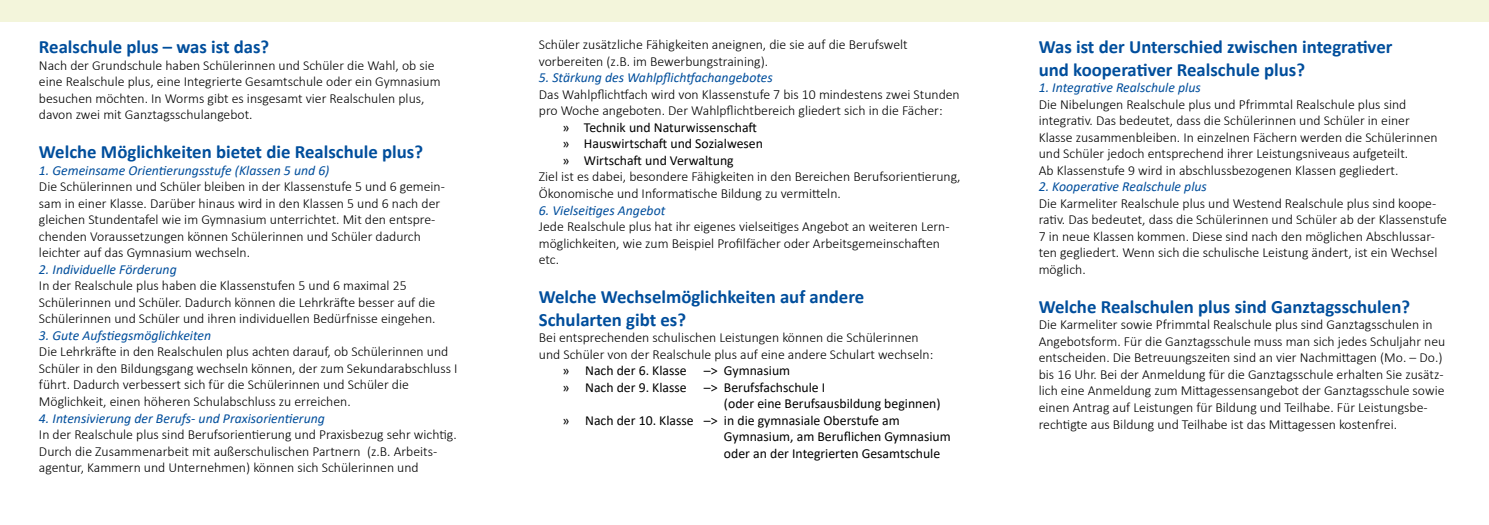
<style>
.page{position:relative;width:1489px;height:525px;background:#fff}
.page>*{position:absolute;margin:0;border:0;box-sizing:border-box;transform-origin:0 0}
.head{font:700 18.75px/22.5px "Calibri";color:#004e9c}
.Fließtext{font:300 13.75px/16.5px "Calibri";color:#000}
.fließtext_bold{font:13.75px/16.5px "Calibri";color:#000}
.head_kurs{font:italic 13.75px "Calibri";color:#004e9c}
</style>
<div class="page">
<div style="left:0;top:0;width:1488px;height:21px;background:#f3f5db"></div>
<p class="head" style="left:39px;top:35px;width:232px">Realschule plus – was ist das?</p>
<p class="Fließtext" style="left:39px;top:57px;width:403px">Nach der Grundschule haben Schülerinnen und Schüler die Wahl, ob sie eine Realschule plus, eine Integrierte Gesamtschule oder ein Gymnasium besuchen möchten. In Worms gibt es insgesamt vier Realschulen plus, davon zwei mit Ganztagsschulangebot.</p>
<p class="head" style="left:39px;top:140px;width:385px">Welche Möglichkeiten bietet die Realschule plus?</p>
<p class="head_kurs" style="left:39px;top:160px;width:292px">1. Gemeinsame Orientierungsstufe (Klassen 5 und 6)</p>
<p class="Fließtext" style="left:39px;top:178px;width:407px">Die Schülerinnen und Schüler bleiben in der Klassenstufe 5 und 6 gemein&shy;sam in einer Klasse. Darüber hinaus wird in den Klassen 5 und 6 nach der gleichen Stundentafel wie im Gymnasium unterrichtet. Mit den entspre&shy;chenden Voraussetzungen können Schülerinnen und Schüler dadurch leichter auf das Gymnasium wechseln.</p>
<p class="head_kurs" style="left:39px;top:259px;width:139px">2. Individuelle Förderung</p>
<p class="Fließtext" style="left:39px;top:277px;width:398px">In der Realschule plus haben die Klassenstufen 5 und 6 maximal 25<br>Schülerinnen und Schüler. Dadurch können die Lehrkräfte besser auf die<br>Schülerinnen und Schüler und ihren individuellen Bedürfnisse eingehen.</p>
<p class="head_kurs" style="left:39px;top:325px;width:174px">3. Gute Aufstiegsmöglichkeiten</p>
<p class="Fließtext" style="left:39px;top:343px;width:420px">Die Lehrkräfte in den Realschulen plus achten darauf, ob Schülerinnen und Schüler in den Bildungsgang wechseln können, der zum Sekundarabschluss I führt. Dadurch verbessert sich für die Schülerinnen und Schüler die Möglichkeit, einen höheren Schulabschluss zu erreichen.</p>
<p class="head_kurs" style="left:39px;top:408px;width:287px">4. Intensivierung der Berufs- und Praxisorientierung</p>
<p class="Fließtext" style="left:39px;top:426px;width:419px">In der Realschule plus sind Berufsorientierung und Praxisbezug sehr wichtig.<br>Durch die Zusammenarbeit mit außerschulischen Partnern (z.B. Arbeits&shy;agentur, Kammern und Unternehmen) können sich Schülerinnen und</p>
<p class="Fließtext" style="left:539px;top:36px;width:370px">Schüler zusätzliche Fähigkeiten aneignen, die sie auf die Berufswelt vorbereiten (z.B. im Bewerbungstraining).</p>
<p class="head_kurs" style="left:539px;top:68px;width:235px">5. Stärkung des Wahlpflichtfachangebotes</p>
<p class="Fließtext" style="left:539px;top:86px;width:422px">Das Wahlpflichtfach wird von Klassenstufe 7 bis 10 mindestens zwei Stunden pro Woche angeboten. Der Wahlpflichtbereich gliedert sich in die Fächer:</p>
<p class="fließtext_bold" style="left:562px;top:119px;width:196px">» Technik und Naturwissenschaft</p>
<p class="fließtext_bold" style="left:562px;top:135px;width:202px">» Hauswirtschaft und Sozialwesen</p>
<p class="fließtext_bold" style="left:562px;top:152px;width:173px">» Wirtschaft und Verwaltung</p>
<p class="Fließtext" style="left:539px;top:168px;width:423px">Ziel ist es dabei, besondere Fähigkeiten in den Bereichen Berufsorientierung,<br>Ökonomische und Informatische Bildung zu vermitteln.</p>
<p class="head_kurs" style="left:539px;top:200px;width:128px">6. Vielseitiges Angebot</p>
<p class="Fließtext" style="left:539px;top:218px;width:412px">Jede Realschule plus hat ihr eigenes vielseitiges Angebot an weiteren Lern&shy;möglichkeiten, wie zum Beispiel Profilfächer oder Arbeitsgemeinschaften etc.</p>
<p class="head" style="left:539px;top:285px;width:327px">Welche Wechselmöglichkeiten auf andere<br>Schularten gibt es?</p>
<p class="Fließtext" style="left:539px;top:329px;width:396px">Bei entsprechenden schulischen Leistungen können die Schülerinnen und Schüler von der Realschule plus auf eine andere Schulart wechseln:</p>
<p class="fließtext_bold" style="left:562px;top:362px;width:229px">» Nach der 6. Klasse –&gt; Gymnasium</p>
<p class="fließtext_bold" style="left:724px;top:378px;width:218px;text-indent:-161px">» Nach der 9. Klasse –&gt; Berufsfachschule I<br>(oder eine Berufsausbildung beginnen)</p>
<p class="fließtext_bold" style="left:724px;top:411px;width:228px;text-indent:-161px">» Nach der 10. Klasse –&gt; in die gymnasiale Oberstufe am<br>Gymnasium, am Beruflichen Gymnasium oder an der Integrierten Gesamtschule</p>
<p class="head" style="left:1038px;top:35px;width:355px">Was ist der Unterschied zwischen integrativer und kooperativer Realschule plus?</p>
<p class="head_kurs" style="left:1038px;top:78px;width:163px">1. Integrative Realschule plus</p>
<p class="Fließtext" style="left:1038px;top:96px;width:400px">Die Nibelungen Realschule plus und Pfrimmtal Realschule plus sind integrativ. Das bedeutet, dass die Schülerinnen und Schüler in einer Klasse zusammenbleiben. In einzelnen Fächern werden die Schülerinnen und Schüler jedoch entsprechend ihrer Leistungsniveaus aufgeteilt.<br>Ab Klassenstufe 9 wird in abschlussbezogenen Klassen gegliedert.</p>
<p class="head_kurs" style="left:1038px;top:177px;width:170px">2. Kooperative Realschule plus</p>
<p class="Fließtext" style="left:1038px;top:195px;width:410px">Die Karmeliter Realschule plus und Westend Realschule plus sind koope&shy;rativ. Das bedeutet, dass die Schülerinnen und Schüler ab der Klassenstufe 7 in neue Klassen kommen. Diese sind nach den möglichen Abschlussar&shy;ten gegliedert. Wenn sich die schulische Leistung ändert, ist ein Wechsel möglich.</p>
<p class="head" style="left:1038px;top:295px;width:373px">Welche Realschulen plus sind Ganztagsschulen?</p>
<p class="Fließtext" style="left:1038px;top:316px;width:408px">Die Karmeliter sowie Pfrimmtal Realschule plus sind Ganztagsschulen in<br>Angebotsform. Für die Ganztagsschule muss man sich jedes Schuljahr neu entscheiden. Die Betreuungszeiten sind an vier Nachmittagen (Mo. – Do.)</p>
<p class="Fließtext" style="left:1038px;top:366px;width:407px">bis 16 Uhr. Bei der Anmeldung für die Ganztagsschule erhalten Sie zusätz&shy;lich eine Anmeldung zum Mittagessensangebot der Ganztagsschule sowie</p>
<p class="Fließtext" style="left:1038px;top:399px;width:390px">einen Antrag auf Leistungen für Bildung und Teilhabe. Für Leistungsbe&shy;rechtigte aus Bildung und Teilhabe ist das Mittagessen kostenfrei.</p>
</div>
